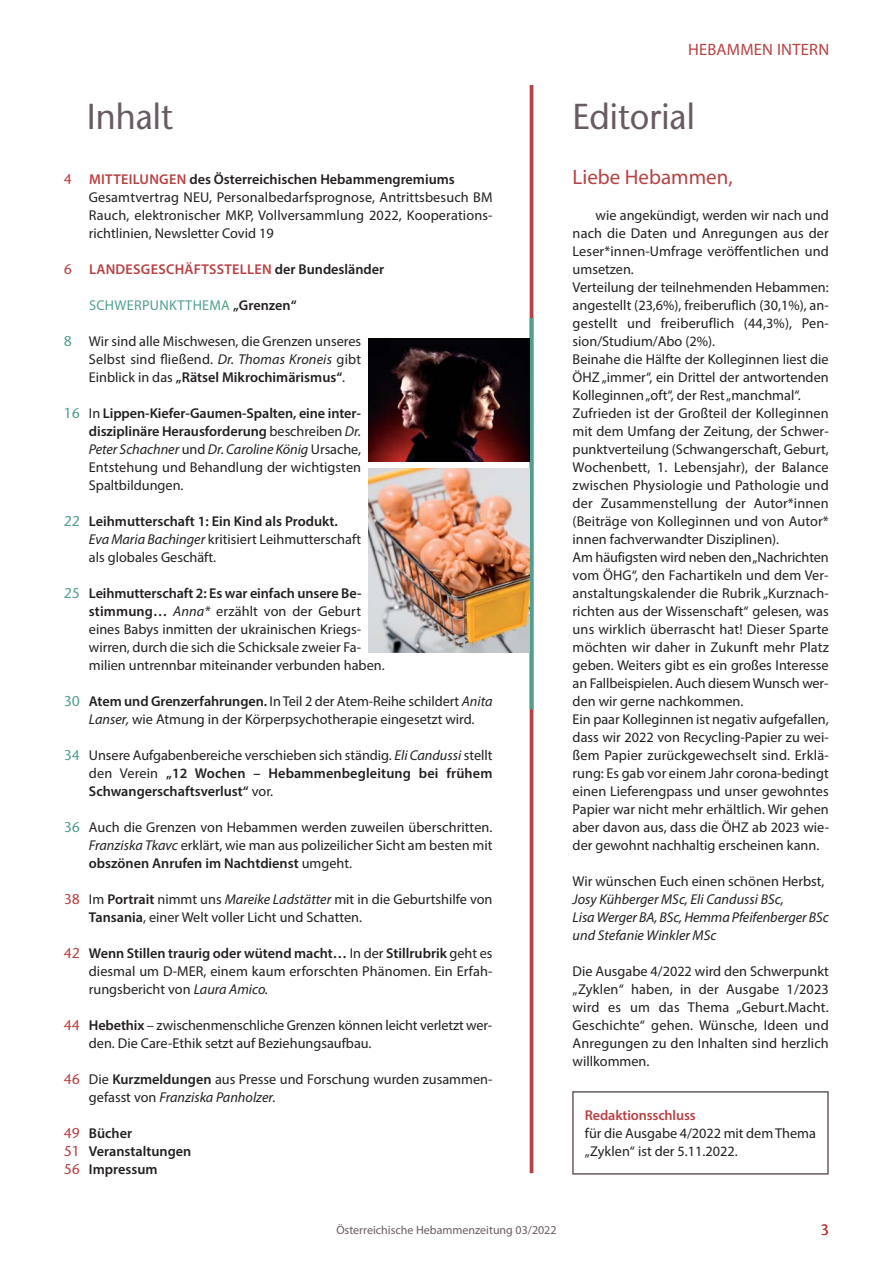
<style>
.page{position:relative;width:893px;height:1263px;background:#fff}
.page>*{position:absolute;margin:0;border:0;box-sizing:border-box;transform-origin:0 0}
.t1{font:500 36px "Stone Sans Std";color:#695b63;scale:.95 1}
.t2{font:21px "Myriad Pro";color:#b84144}
.t3{font:16.5px "Myriad Pro";letter-spacing:.015em;color:#b84144}
.t4{font:500 15px "Stone Sans Std";color:#b84144}
.t5{font:14.25px/18px "Myriad Pro";color:#231f20}
.t6{font:italic 14.25px/18px "Myriad Pro";color:#231f20}
.t7{font:600 14.25px "Myriad Pro";letter-spacing:.02em;color:#b84144}
.t8{font:600 14.25px/18px "Myriad Pro";color:#231f20}
.t9{font:14.25px "Myriad Pro";letter-spacing:.02em;color:#51a08f}
.t10{font:600 14.25px "Myriad Pro";color:#b84144}
.t11{font:500 14.25px/18px "Stone Sans Std";color:#b84144;text-align:justify}
.t12{font:500 14.25px "Stone Sans Std";color:#51a08f}
.t13{font:12px "Myriad Pro";color:#695b63}
.s1{font-weight:600;color:#b84144}
.s2{font-weight:600}
.s3{color:#231f20}
.s4{font-weight:600;color:#231f20}
.s5{font-style:italic}
</style>
<div class="page">
<div style="left:572px;top:1091px;width:257px;height:84px;border:2px solid #695b63"></div>
<hr style="left:530px;top:85px;width:3px;height:1088px;background:#b84144">
<hr style="left:530px;top:318px;width:3px;height:391px;background:#51a08f">
<img style="left:369px;top:339px;width:160px;height:122px">
<img style="left:369px;top:468px;width:160px;height:184px">
<p class="t3" style="left:688px;top:43px;width:143px">HEBAMMEN INTERN</p>
<h1 class="t1" style="left:87px;top:102px;width:92px">Inhalt</h1>
<h1 class="t1" style="left:573px;top:102px;width:130px">Editorial</h1>
<p class="t11" style="left:64px;top:172px;width:10px">4</p>
<p class="t11" style="left:64px;top:262px;width:10px">6</p>
<p class="t12" style="left:64px;top:336px;width:10px">8</p>
<p class="t12" style="left:64px;top:408px;width:18px">16</p>
<p class="t12" style="left:64px;top:516px;width:18px">22</p>
<p class="t12" style="left:64px;top:588px;width:18px">25</p>
<p class="t12" style="left:64px;top:696px;width:18px">30</p>
<p class="t12" style="left:64px;top:750px;width:18px">34</p>
<p class="t12" style="left:64px;top:822px;width:18px">36</p>
<p class="t11" style="left:64px;top:892px;width:18px">38</p>
<p class="t11" style="left:64px;top:946px;width:18px">42</p>
<p class="t11" style="left:64px;top:1018px;width:18px">44</p>
<p class="t11" style="left:64px;top:1072px;width:18px">46</p>
<p class="t11" style="left:64px;top:1126px;width:18px">49<br>51<br>56</p>
<p class="t5" style="left:89px;top:172px;width:405px"><span class="s1">MITTEILUNGEN</span> <span class="s2">des Österreichischen Hebammengremiums </span>Gesamtvertrag NEU, Personalbedarfsprognose, Antrittsbesuch BM Rauch, elektronischer MKP, Vollversammlung 2022, Kooperations&shy;richtlinien, Newsletter Covid 19</p>
<p class="t7" style="left:89px;top:264px;width:297px">LANDESGESCHÄFTSSTELLEN <span class="s3">der Bundesländer</span></p>
<p class="t9" style="left:89px;top:300px;width:209px">SCHWERPUNKTTHEMA <span class="s4">„Grenzen“</span></p>
<p class="t5" style="left:89px;top:334px;width:274px;text-align:justify">Wir sind alle Mischwesen, die Grenzen unseres Selbst sind fließend. <span class="s5">Dr. Thomas Kroneis</span> gibt Einblick in das <span class="s2">„Rätsel Mikrochimärismus“</span>.</p>
<p class="t5" style="left:89px;top:406px;width:274px;text-align:justify">In <span class="s2">Lippen-Kiefer-Gaumen-Spalten, eine inter&shy;disziplinäre Herausforderung</span> beschreiben <span class="s5">Dr.<br>Peter Schachner</span> und <span class="s5">Dr. Caroline König</span> Ursache, Entstehung und Behandlung der wichtigsten Spaltbildungen.</p>
<p class="t5" style="left:89px;top:514px;width:274px"><span class="s2">Leihmutterschaft 1: Ein Kind als Produkt.<br></span><span class="s5">Eva Maria Bachinger</span> kritisiert Leihmutterschaft als globales Geschäft.</p>
<p class="t5" style="left:89px;top:586px;width:297px"><span class="s2">Leihmutterschaft 2: Es war einfach unsere Be&shy;stimmung…</span> <span class="s5">Anna*</span> erzählt von der Geburt eines Babys inmitten der ukrainischen Kriegs&shy;wirren, durch die sich die Schicksale zweier Fa&shy;milien untrennbar miteinander verbunden haben.</p>
<p class="t5" style="left:89px;top:694px;width:405px"><span class="s2">Atem und Grenzerfahrungen.</span> In Teil 2 der Atem-Reihe schildert <span class="s5">Anita<br>Lanser,</span> wie Atmung in der Körperpsychotherapie eingesetzt wird.</p>
<p class="t5" style="left:89px;top:748px;width:405px;text-align:justify">Unsere Aufgabenbereiche verschieben sich ständig. <span class="s5">Eli Candussi</span> stellt den Verein <span class="s2">„12 Wochen – Hebammenbegleitung bei frühem Schwangerschaftsverlust“</span> vor.</p>
<p class="t5" style="left:89px;top:820px;width:405px;text-align:justify">Auch die Grenzen von Hebammen werden zuweilen überschritten.<br><span class="s5">Franziska Tkavc</span> erklärt, wie man aus polizeilicher Sicht am besten mit <span class="s2">obszönen Anrufen im Nachtdienst</span> umgeht.</p>
<p class="t5" style="left:89px;top:892px;width:405px">Im <span class="s2">Portrait</span> nimmt uns <span class="s5">Mareike Ladstätter</span> mit in die Geburtshilfe von<br><span class="s2">Tansania</span>, einer Welt voller Licht und Schatten.</p>
<p class="t5" style="left:89px;top:946px;width:405px;text-align:justify"><span class="s2">Wenn Stillen traurig oder wütend macht…</span> In der <span class="s2">Stillrubrik</span> geht es diesmal um D-MER, einem kaum erforschten Phänomen. Ein Erfah&shy;rungsbericht von <span class="s5">Laura Amico.</span></p>
<p class="t5" style="left:89px;top:1018px;width:405px"><span class="s2">Hebethix</span> – zwischenmenschliche Grenzen können leicht verletzt wer&shy;den. Die Care-Ethik setzt auf Beziehungsaufbau.</p>
<p class="t5" style="left:89px;top:1072px;width:405px">Die <span class="s2">Kurzmeldungen</span> aus Presse und Forschung wurden zusammen&shy;gefasst von <span class="s5">Franziska Panholzer.</span></p>
<p class="t8" style="left:89px;top:1126px;width:104px">Bücher<br>Veranstaltungen<br>Impressum</p>
<h2 class="t2" style="left:573px;top:169px;width:162px">Liebe Hebammen,</h2>
<p class="t5" style="left:573px;top:208px;width:258px;text-indent:23px">wie angekündigt, werden wir nach und nach die Daten und Anregungen aus der Leser*innen-Umfrage veröffentlichen und umsetzen.<br>Verteilung der teilnehmenden Hebammen: angestellt (23,6%), freiberuflich (30,1%), an&shy;gestellt und freiberuflich (44,3%), Pen&shy;sion/Studium/Abo (2%).<br>Beinahe die Hälfte der Kolleginnen liest die ÖHZ „immer“, ein Drittel der antwortenden Kolleginnen „oft“, der Rest „manchmal“.<br>Zufrieden ist der Großteil der Kolleginnen mit dem Umfang der Zeitung, der Schwer&shy;punktverteilung (Schwangerschaft, Geburt, Wochenbett, 1. Lebensjahr), der Balance zwischen Physiologie und Pathologie und der Zusammenstellung der Autor*innen (Beiträge von Kolleginnen und von Autor* innen fachverwandter Disziplinen).<br>Am häufigsten wird neben den „Nachrichten vom ÖHG“, den Fachartikeln und dem Ver&shy;anstaltungskalender die Rubrik „Kurznach&shy;richten aus der Wissenschaft“ gelesen, was uns wirklich überrascht hat! Dieser Sparte möchten wir daher in Zukunft mehr Platz geben. Weiters gibt es ein großes Interesse an Fallbeispielen. Auch diesem Wunsch wer&shy;den wir gerne nachkommen.<br>Ein paar Kolleginnen ist negativ aufgefallen, dass wir 2022 von Recycling-Papier zu wei&shy;ßem Papier zurückgewechselt sind. Erklä&shy;rung: Es gab vor einem Jahr corona-bedingt einen Lieferengpass und unser gewohntes Papier war nicht mehr erhältlich. Wir gehen aber davon aus, dass die ÖHZ ab 2023 wie&shy;der gewohnt nachhaltig erscheinen kann.</p>
<p class="t5" style="left:573px;top:874px;width:253px">Wir wünschen Euch einen schönen Herbst,</p>
<p class="t6" style="left:573px;top:892px;width:258px">Josy Kühberger MSc, Eli Candussi BSc,<br>Lisa Werger BA, BSc, Hemma Pfeifenberger BSc und Stefanie Winkler MSc</p>
<p class="t5" style="left:573px;top:964px;width:258px;text-align:justify">Die Ausgabe 4/2022 wird den Schwerpunkt „Zyklen“ haben, in der Ausgabe 1/2023 wird es um das Thema „Geburt.Macht.<br>Geschichte“ gehen. Wünsche, Ideen und Anregungen zu den Inhalten sind herzlich willkommen.</p>
<p class="t10" style="left:585px;top:1110px;width:112px">Redaktionsschluss</p>
<p class="t5" style="left:585px;top:1126px;width:233px">für die Ausgabe 4/2022 mit dem Thema „Zyklen“ ist der 5.11.2022.</p>
<p class="t13" style="left:336px;top:1225px;width:222px">Österreichische Hebammenzeitung 03/2022</p>
<p class="t4" style="left:821px;top:1223px;width:10px">3</p>
</div>
